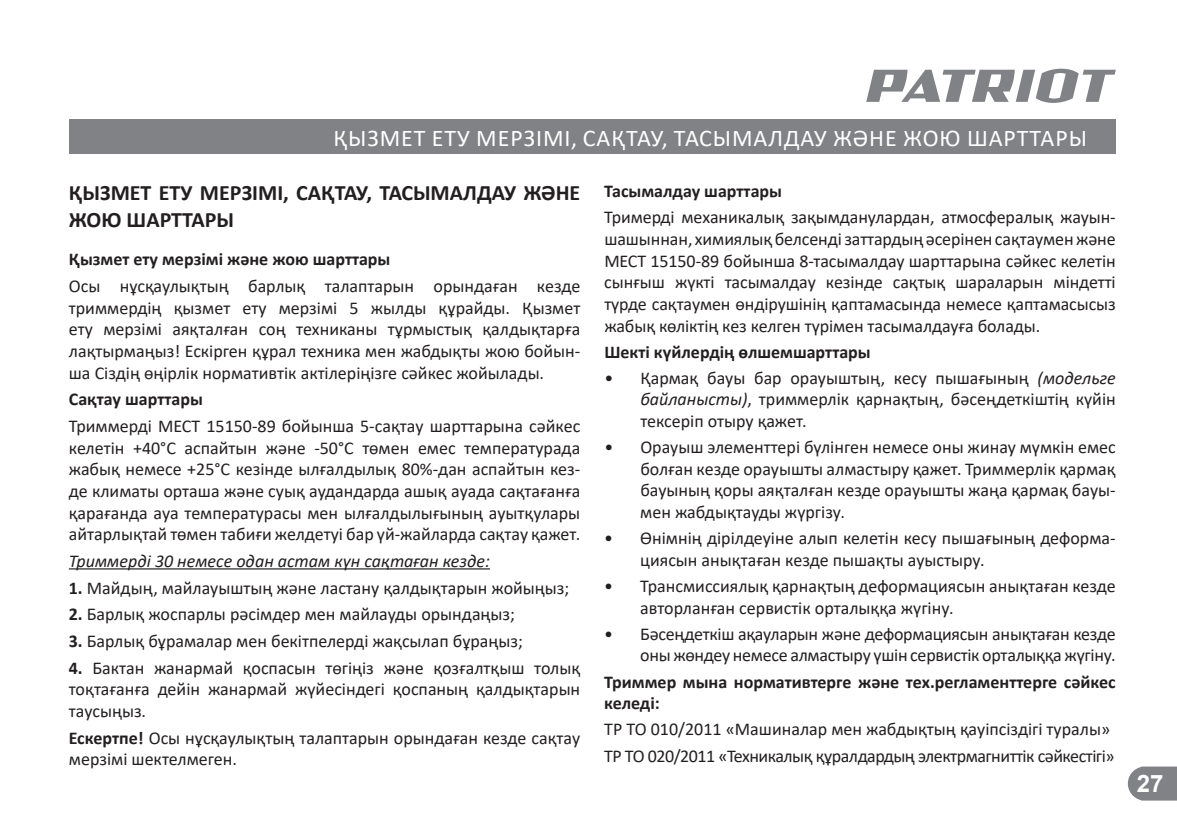
<style>
.page{position:relative;width:1177px;height:838px;background:#fff}
.page>*{position:absolute;margin:0;border:0;box-sizing:border-box;transform-origin:0 0}
.t1{font:24px "Calibri";letter-spacing:.04em;color:#fff}
.t2{font:700 24px "Arial";color:#fff}
.t3{font:700 22px/26.4px "Calibri";color:#231f20}
.t4{font:18px/21.6px "Calibri";color:#231f20;text-align:justify}
.t5{font:700 18px/21.6px "Calibri";color:#231f20}
.t6{font:18px/26.2px "Calibri";letter-spacing:-.025em;color:#231f20}
.t7{font:italic 18px "Calibri";color:#231f20}
.s1{font-weight:700}
.s2{font-style:italic}
</style>
<div class="page">
<svg style="left:1127px;top:766px;width:50px;height:34px;background:#8c8e91"></svg>
<svg style="left:866px;top:69px;width:249px;height:34px"></svg>
<div style="left:69px;top:119px;width:1046px;height:34px;background:#808285"></div>
<hr style="left:69px;top:568px;width:421px;height:1px;background:#231f20">
<h1 class="t1" style="left:333px;top:121px;width:755px">ҚЫЗМЕТ ЕТУ МЕРЗІМІ, САҚТАУ, ТАСЫМАЛДАУ ЖӘНЕ ЖОЮ ШАРТТАРЫ</h1>
<p class="t3" style="left:69px;top:179px;width:513px">ҚЫЗМЕТ ЕТУ МЕРЗІМІ, САҚТАУ, ТАСЫМАЛДАУ ЖӘНЕ<br>ЖОЮ ШАРТТАРЫ</p>
<p class="t5" style="left:69px;top:248px;width:323px">Қызмет ету мерзімі және жою шарттары</p>
<p class="t4" style="left:69px;top:275px;width:513px">Осы нұсқаулықтың барлық талаптарын орындаған кезде триммердің қызмет ету мерзімі 5 жылды құрайды. Қызмет ету мерзімі аяқталған соң техниканы тұрмыстық қалдықтарға лақтырмаңыз! Ескірген құрал техника мен жабдықты жою бойын&shy;ша Сіздің өңірлік нормативтік актілеріңізге сәйкес жойылады.</p>
<p class="t5" style="left:69px;top:388px;width:136px">Сақтау шарттары</p>
<p class="t4" style="left:69px;top:414px;width:513px">Триммерді МЕСТ 15150-89 бойынша 5-сақтау шарттарына сәйкес келетін +40°С аспайтын және -50°С төмен емес температурада жабық немесе +25°С кезінде ылғалдылық 80%-дан аспайтын кез&shy;де климаты орташа және суық аудандарда ашық ауада сақтағанға қарағанда ауа температурасы мен ылғалдылығының ауытқулары айтарлықтай төмен табиғи желдетуі бар үй-жайларда сақтау қажет.</p>
<p class="t7" style="left:69px;top:548px;width:423px">Триммерді 30 немесе одан астам күн сақтаған кезде:</p>
<p class="t4" style="left:69px;top:576px;width:502px"><span class="s1">1.</span> Майдың, майлауыштың және ластану қалдықтарын жойыңыз;</p>
<p class="t4" style="left:69px;top:603px;width:448px"><span class="s1">2.</span> Барлық жоспарлы рәсімдер мен майлауды орындаңыз;</p>
<p class="t4" style="left:69px;top:629px;width:455px"><span class="s1">3.</span> Барлық бұрамалар мен бекітпелерді жақсылап бұраңыз;</p>
<p class="t4" style="left:69px;top:656px;width:513px"><span class="s1">4.</span> Бактан жанармай қоспасын төгіңіз және қозғалтқыш толық тоқтағанға дейін жанармай жүйесіндегі қоспаның қалдықтарын таусыңыз.</p>
<p class="t4" style="left:69px;top:726px;width:513px"><span class="s1">Ескертпе!</span> Осы нұсқаулықтың талаптарын орындаған кезде сақтау мерзімі шектелмеген.</p>
<p class="t5" style="left:604px;top:180px;width:179px">Тасымалдау шарттары</p>
<p class="t4" style="left:604px;top:206px;width:513px">Тримерді механикалық зақымданулардан, атмосфералық жауын&shy;шашыннан, химиялық белсенді заттардыңәсеріненсақтауменжәне МЕСТ 15150-89 бойынша 8-тасымалдау шарттарына сәйкес келетін сынғыш жүкті тасымалдау кезінде сақтық шараларын міндетті түрде сақтаумен өндірушінің қаптамасында немесе қаптамасысыз жабық көліктің кез келген түрімен тасымалдауға болады.</p>
<p class="t5" style="left:604px;top:340px;width:268px">Шекті күйлердің өлшемшарттары</p>
<p class="t4" style="left:640px;top:366px;width:477px;text-indent:-36px">• Қармақ бауы бар орауыштың, кесу пышағының <span class="s2">(модельге байланысты)</span>, триммерлік қарнақтың, бәсеңдеткіштің күйін тексеріп отыру қажет.</p>
<p class="t4" style="left:640px;top:436px;width:477px;text-indent:-36px">• Орауыш элементтері бүлінген немесе оны жинау мүмкін емес болған кезде орауышты алмастыру қажет. Триммерлік қармақ бауының қоры аяқталған кезде орауышты жаңа қармақ бауы&shy;мен жабдықтауды жүргізу.</p>
<p class="t4" style="left:640px;top:527px;width:477px;text-indent:-36px">• Өнімнің дірілдеуіне алып келетін кесу пышағының деформа&shy;циясын анықтаған кезде пышақты ауыстыру.</p>
<p class="t4" style="left:640px;top:574px;width:477px;text-indent:-36px">• Трансмиссиялық қарнақтың деформациясын анықтаған кезде авторланған сервистік орталыққа жүгіну.</p>
<p class="t4" style="left:604px;top:622px;width:513px;text-align:right">• Бәсеңдеткіш ақауларын және деформациясын анықтаған кезде оны жөндеу немесе алмастыру үшін сервистік орталыққа жүгіну.</p>
<p class="t5" style="left:604px;top:670px;width:513px">Триммер мына нормативтерге және тех.регламенттерге сәйкес келеді:</p>
<p class="t6" style="left:604px;top:715px;width:512px">ТР ТО 010/2011 «Машиналар мен жабдықтың қауіпсіздігі туралы»<br>ТР ТО 020/2011 «Техникалық құралдардың электрмагниттік сәйкестігі»</p>
<h1 class="t2" style="left:1137px;top:766px;width:28px">27</h1>
</div>
